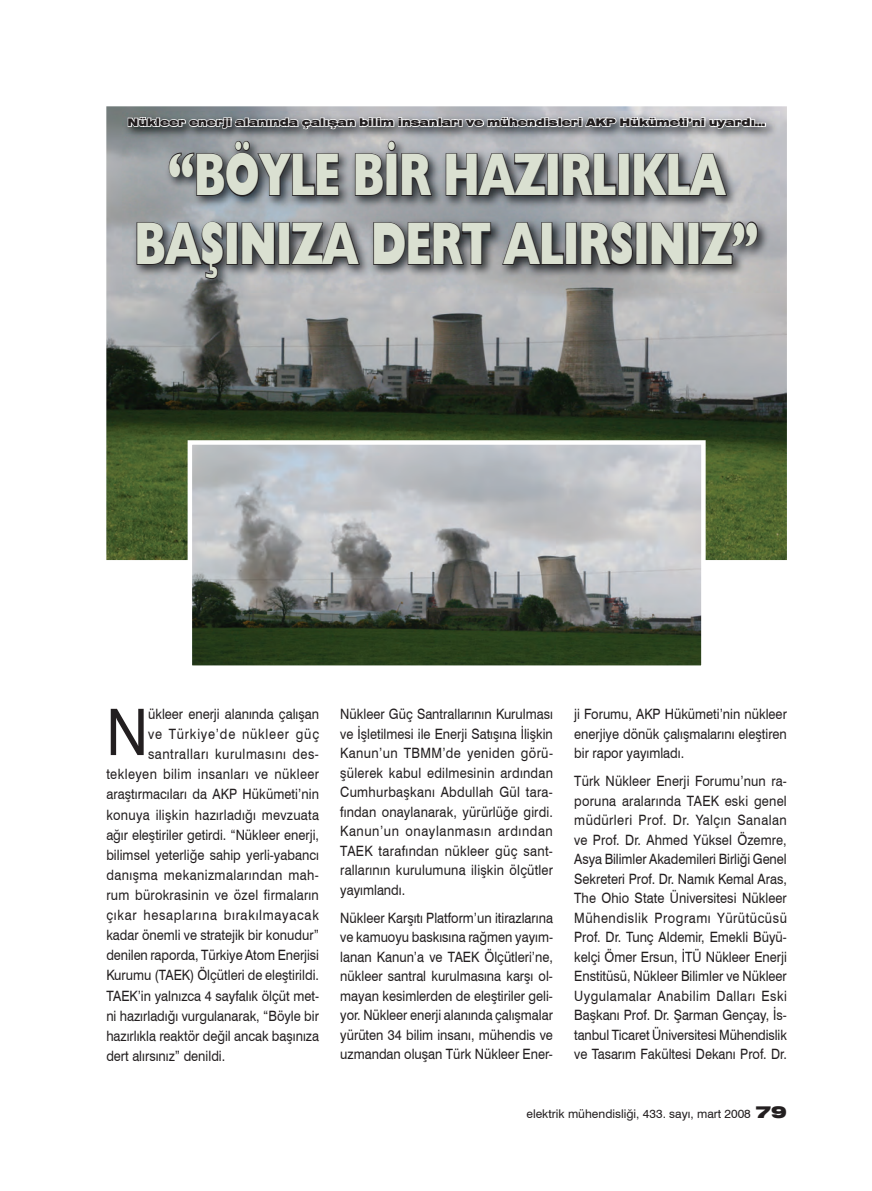
<style>
.page{position:relative;width:872px;height:1191px;background:#fff}
.page>*{position:absolute;margin:0;border:0;box-sizing:border-box;transform-origin:0 0}
.t1{font:64.2px "Swiss 721 BT";color:#231f20;scale:.9 1}
.t2{font:800 60px/69px "Humanist 521 BT";color:#dae0d1;text-align:center;scale:.7 1}
.t3{font:14.25px/19.5px "Swiss 721 BT";color:#231f20;text-align:justify;scale:.9 1}
.t4{font:14.25px "Swiss 721 BT";letter-spacing:.02em;color:#231f20;scale:.9 1}
.t5{font:14.25px "Swiss 721 BT";letter-spacing:.03em;color:#231f20;scale:.9 1}
.t6{font:14.25px "Swiss 721 BT";letter-spacing:.055em;color:#231f20;scale:.9 1}
.t7{font:14.25px "Swiss 721 BT";letter-spacing:.04em;color:#231f20;scale:.9 1}
.t8{font:14.25px "Swiss 721 BT";letter-spacing:.06em;color:#231f20;scale:.9 1}
.t9{font:12px "Swiss 721 BT";color:#231f20}
.t10{font:900 expanded 10.5px "Swiss 721 BT";letter-spacing:-.005em;color:#231f20}
.s1{font-weight:900;font-stretch:expanded;font-size:16.5px}
</style>
<div class="page">
<img style="left:106px;top:106px;width:681px;height:454px">
<img style="left:122px;top:111px;width:657px;height:181px">
<svg style="left:127px;top:116px;width:639px;height:16px"></svg>
<svg style="left:168px;top:140px;width:172px;height:57px;background:#64686c"></svg>
<svg style="left:354px;top:140px;width:79px;height:57px;background:#606265"></svg>
<svg style="left:445px;top:153px;width:101px;height:44px;background:#525559"></svg>
<div style="left:547px;top:153px;width:11px;height:43px;border:2px solid #231f20"></div>
<svg style="left:561px;top:153px;width:56px;height:44px;background:#545558"></svg>
<div style="left:618px;top:153px;width:11px;height:43px;border:2px solid #231f20"></div>
<svg style="left:632px;top:153px;width:96px;height:44px;background:#5c5e62"></svg>
<svg style="left:136px;top:221px;width:88px;height:59px;background:#616569"></svg>
<div style="left:226px;top:222px;width:12px;height:43px;border:2px solid #231f20"></div>
<svg style="left:241px;top:222px;width:34px;height:43px"></svg>
<div style="left:278px;top:222px;width:12px;height:43px;border:2px solid #231f20"></div>
<svg style="left:291px;top:222px;width:70px;height:44px;background:#595a5d"></svg>
<svg style="left:372px;top:221px;width:120px;height:45px;background:#4e5053"></svg>
<svg style="left:501px;top:222px;width:63px;height:44px;background:#54585c"></svg>
<div style="left:565px;top:222px;width:12px;height:43px;border:2px solid #231f20"></div>
<svg style="left:580px;top:221px;width:53px;height:45px;background:#48494c"></svg>
<div style="left:635px;top:222px;width:12px;height:43px;border:2px solid #231f20"></div>
<svg style="left:650px;top:222px;width:35px;height:43px;background:#4d4e4f"></svg>
<div style="left:688px;top:222px;width:11px;height:43px;border:2px solid #231f20"></div>
<svg style="left:700px;top:221px;width:58px;height:44px;background:#656567"></svg>
<img style="left:193px;top:445px;width:507px;height:220px">
<div style="left:188px;top:440px;width:517px;height:230px;border:4px solid #fff"></div>
<p class="t10" style="left:128px;top:116px;width:639px">Nükleer enerji alanında çalışan bilim insanları ve mühendisleri AKP Hükümeti’ni uyardı…</p>
<h2 class="t2" style="left:135px;top:139px;width:892px">“BÖYLE BİR HAZIRLIKLA<br>BAŞINIZA DERT ALIRSINIZ”</h2>
<h1 class="t1" style="left:106px;top:693px;width:48px">N</h1>
<p class="t3" style="left:148px;top:704px;width:191px">ükleer enerji alanında çalışan</p>
<p class="t8" style="left:148px;top:725px;width:191px">ve Türkiye’de nükleer güç</p>
<p class="t7" style="left:148px;top:745px;width:191px">santralları kurulmasını des-</p>
<p class="t5" style="left:106px;top:765px;width:238px">tekleyen bilim insanları ve nükleer</p>
<p class="t3" style="left:106px;top:784px;width:238px">araştırmacıları da AKP Hükümeti’nin</p>
<p class="t4" style="left:106px;top:806px;width:238px">konuya ilişkin hazırladığı mevzuata</p>
<p class="t3" style="left:106px;top:824px;width:238px">ağır eleştiriler getirdi. “Nükleer enerji,</p>
<p class="t3" style="left:106px;top:845px;width:238px">bilimsel yeterliğe sahip yerli-yabancı</p>
<p class="t5" style="left:106px;top:866px;width:238px">danışma mekanizmalarından mah-</p>
<p class="t4" style="left:106px;top:886px;width:238px">rum bürokrasinin ve özel firmaların</p>
<p class="t6" style="left:106px;top:906px;width:238px">çıkar hesaplarına bırakılmayacak</p>
<p class="t3" style="left:106px;top:925px;width:238px">kadar önemli ve stratejik bir konudur”</p>
<p class="t3" style="left:106px;top:945px;width:238px">denilen raporda, Türkiye Atom Enerjisi</p>
<p class="t3" style="left:106px;top:965px;width:238px">Kurumu (TAEK) Ölçütleri de eleştirildi.</p>
<p class="t3" style="left:106px;top:985px;width:238px">TAEK’in yalnızca 4 sayfalık ölçüt met-</p>
<p class="t3" style="left:106px;top:1005px;width:238px">ni hazırladığı vurgulanarak, “Böyle bir</p>
<p class="t3" style="left:106px;top:1025px;width:238px">hazırlıkla reaktör değil ancak başınıza</p>
<p class="t3" style="left:106px;top:1046px;width:134px">dert alırsınız” denildi.</p>
<p class="t3" style="left:340px;top:704px;width:238px">Nükleer Güç Santrallarının Kurulması ve İşletilmesi ile Enerji Satışına İlişkin Kanun’un TBMM’de yeniden görü&shy;şülerek kabul edilmesinin ardından Cumhurbaşkanı Abdullah Gül tara&shy;fından onaylanarak, yürürlüğe girdi.<br>Kanun’un onaylanmasın ardından TAEK tarafından nükleer güç sant&shy;rallarının kurulumuna ilişkin ölçütler yayımlandı.</p>
<p class="t3" style="left:340px;top:907px;width:238px">Nükleer Karşıtı Platform’un itirazlarına ve kamuoyu baskısına rağmen yayım&shy;lanan Kanun’a ve TAEK Ölçütleri’ne, nükleer santral kurulmasına karşı ol&shy;mayan kesimlerden de eleştiriler geli&shy;yor. Nükleer enerji alanında çalışmalar yürüten 34 bilim insanı, mühendis ve uzmandan oluşan Türk Nükleer Ener-</p>
<p class="t3" style="left:574px;top:704px;width:238px">ji Forumu, AKP Hükümeti’nin nükleer enerjiye dönük çalışmalarını eleştiren bir rapor yayımladı.</p>
<p class="t3" style="left:574px;top:771px;width:238px">Türk Nükleer Enerji Forumu’nun ra&shy;poruna aralarında TAEK eski genel müdürleri Prof. Dr. Yalçın Sanalan ve Prof. Dr. Ahmed Yüksel Özemre, Asya Bilimler Akademileri Birliği Genel Sekreteri Prof. Dr. Namık Kemal Aras, The Ohio State Üniversitesi Nükleer Mühendislik Programı Yürütücüsü Prof. Dr. Tunç Aldemir, Emekli Büyü&shy;kelçi Ömer Ersun, İTÜ Nükleer Enerji Enstitüsü, Nükleer Bilimler ve Nükleer Uygulamalar Anabilim Dalları Eski Başkanı Prof. Dr. Şarman Gençay, İs&shy;tanbul Ticaret Üniversitesi Mühendislik ve Tasarım Fakültesi Dekanı Prof. Dr.</p>
<p class="t9" style="left:526px;top:1106px;width:262px">elektrik mühendisliği, 433. sayı, mart 2008 <span class="s1">79</span></p>
</div>
